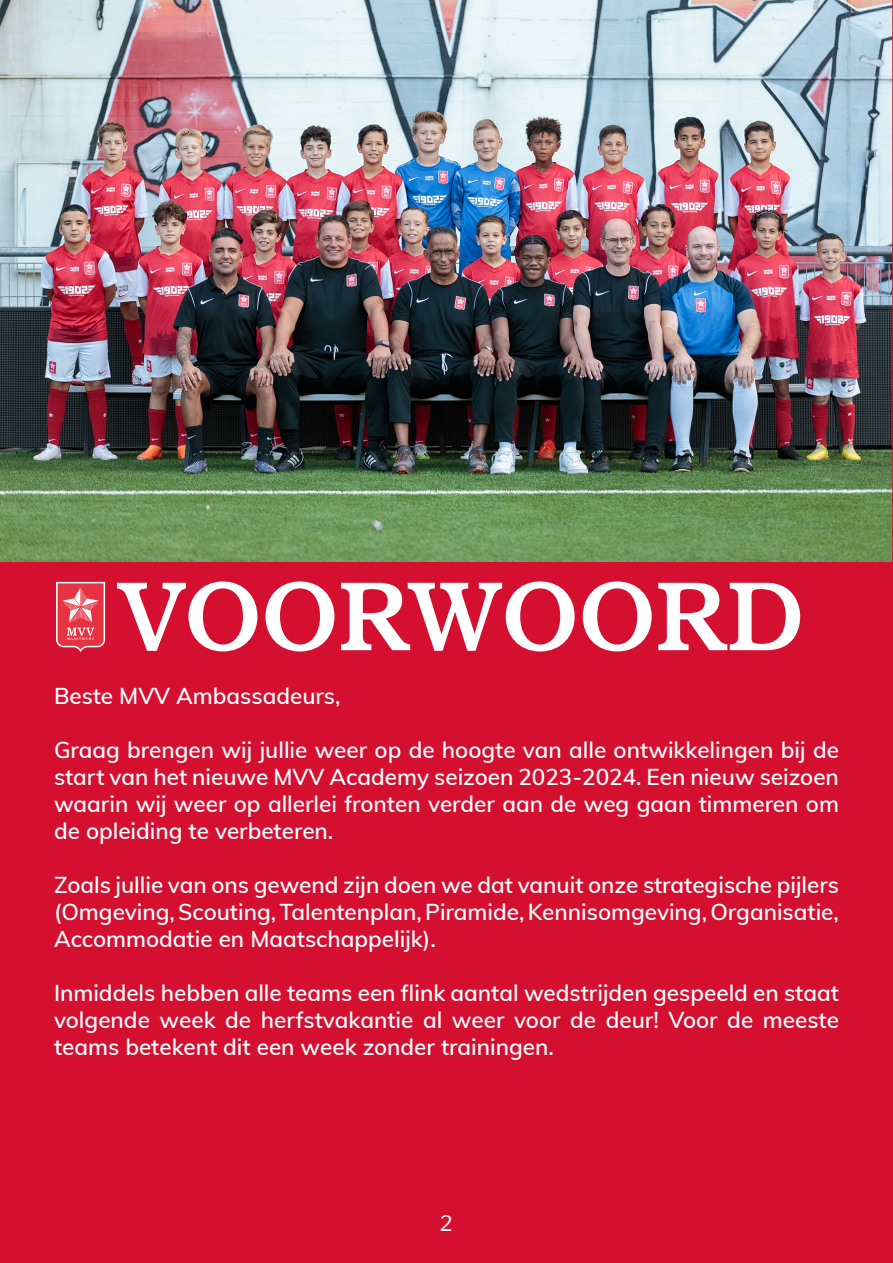
<style>
.page{position:relative;width:893px;height:1263px;background:#d50f2f}
.page>*{position:absolute;margin:0;border:0;box-sizing:border-box;transform-origin:0 0}
.t1{font:500 99px "Bookman Std";color:#fff}
.t2{font:600 22.5px/27px "Muli";color:#fff;text-align:justify}
.t3{font:22.5px "Muli";color:#fff}
</style>
<div class="page">
<svg style="left:56px;top:582px;width:49px;height:70px;background:#eb5e6a"></svg>
<img style="left:0;top:0;width:892px;height:561px">
<svg style="left:892px;top:0;width:1px;height:1263px"></svg>
<h1 class="t1" style="left:118px;top:558px;width:687px">VOORWOORD</h1>
<p class="t2" style="left:54px;top:681px;width:288px">Beste MVV Ambassadeurs,</p>
<p class="t2" style="left:54px;top:735px;width:786px">Graag brengen wij jullie weer op de hoogte van alle ontwikkelingen bij de start van het nieuwe MVV Academy seizoen 2023-2024. Een nieuw seizoen waarin wij weer op allerlei fronten verder aan de weg gaan timmeren om de opleiding te verbeteren.</p>
<p class="t2" style="left:54px;top:870px;width:786px">Zoals jullie van ons gewend zijn doen we dat vanuit onze strategische pijlers (Omgeving, Scouting, Talentenplan, Piramide, Kennisomgeving, Organisatie, Accommodatie en Maatschappelijk).</p>
<p class="t2" style="left:54px;top:978px;width:786px">Inmiddels hebben alle teams een flink aantal wedstrijden gespeeld en staat volgende week de herfstvakantie al weer voor de deur! Voor de meeste teams betekent dit een week zonder trainingen.</p>
<p class="t3" style="left:440px;top:1209px;width:15px">2</p>
</div>
